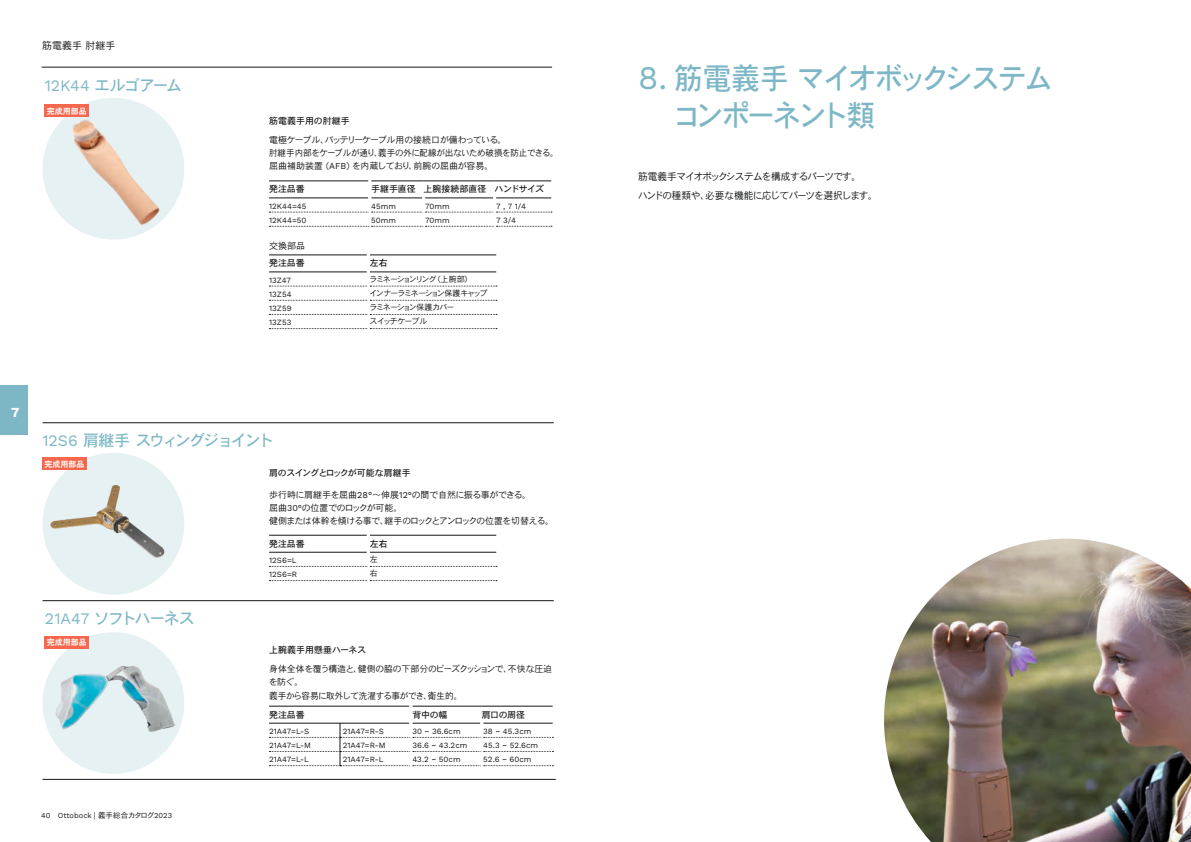
<style>
.page{position:relative;width:1191px;height:842px;background:#fff}
.page>*{position:absolute;margin:0;border:0;box-sizing:border-box;transform-origin:0 0}
.t1{font:30px/37px "DFHS Gothic Std W5";letter-spacing:-.075em;color:#7db7c6;scale:.95 1}
.t2{font:16px "DFHS Gothic Std W5";letter-spacing:-.125em;color:#7db7c6}
.t3{font:16px "DFHS Gothic Std W5";letter-spacing:-.1em;color:#7db7c6}
.t4{font:700 13.8px "Work Sans";color:#fff}
.t5{font:10px/18.8px "DFHS Gothic Std W3";letter-spacing:-.075em;color:#151616}
.t6{font:9px/13px "DFHS Gothic Std W3";letter-spacing:-.035em;color:#151616}
.t7{font:9px "DFHS Gothic Std W5";letter-spacing:-.015em;color:#151616}
.t8{font:9px "DFHS Gothic Std W3";letter-spacing:-.035em;color:#151616;scale:.96 1}
.t9{font:9px "DFHS Gothic Std W5";letter-spacing:-.055em;color:#151616}
.t10{font:8px "Work Sans";letter-spacing:.005em;color:#151616}
.t11{font:8px "DFHS Gothic Std W3";letter-spacing:-.145em;color:#151616}
.t12{font:8px "HGP Gothic E";color:#fff}
.t13{font:8px "DFHS Gothic Std W3";letter-spacing:-.105em;color:#151616}
.t14{font:7.5px "Work Sans";letter-spacing:.005em;color:#151616}
.s1{font-family:"Work Sans"}
.s2{font-family:"OBO Sans"}
.s3{font-family:"DFHS Gothic Std W3"}
.s4{font-family:"Work Sans";font-size:33px}
</style>
<div class="page">
<div style="left:43px;top:632px;width:141px;height:142px;background:#e6f1f4;border-radius:50%"></div>
<hr style="left:43px;top:779px;width:513px;height:1px;background:#151616">
<hr style="left:43px;top:422px;width:511px;height:1px;background:#151616">
<hr style="left:43px;top:600px;width:511px;height:1px;background:#151616">
<div style="left:43px;top:98px;width:141px;height:142px;background:#e6f1f4;border-radius:50%"></div>
<div style="left:43px;top:453px;width:141px;height:142px;background:#e6f1f4;border-radius:50%"></div>
<div style="left:0;top:386px;width:28px;height:49px;background:#7db7c6"></div>
<hr style="left:269px;top:198px;width:99px;height:1px;background:#151616">
<hr style="left:371px;top:198px;width:51px;height:1px;background:#151616">
<hr style="left:425px;top:198px;width:68px;height:1px;background:#151616">
<hr style="left:496px;top:198px;width:55px;height:1px;background:#151616">
<svg style="left:269px;top:212px;width:283px;height:1px"></svg>
<svg style="left:269px;top:226px;width:283px;height:1px"></svg>
<hr style="left:269px;top:181px;width:99px;height:1px;background:#151616">
<hr style="left:371px;top:181px;width:52px;height:1px;background:#151616">
<hr style="left:423px;top:181px;width:71px;height:1px;background:#151616">
<hr style="left:494px;top:181px;width:57px;height:1px;background:#151616">
<hr style="left:368px;top:212px;width:3px;height:14px;background:#fff">
<hr style="left:422px;top:212px;width:3px;height:14px;background:#fff">
<hr style="left:493px;top:212px;width:3px;height:14px;background:#fff">
<img style="left:53px;top:662px;width:124px;height:74px">
<hr style="left:269px;top:706px;width:71px;height:1px;background:#151616">
<hr style="left:340px;top:706px;width:69px;height:1px;background:#151616">
<hr style="left:412px;top:706px;width:70px;height:1px;background:#151616">
<hr style="left:482px;top:706px;width:70px;height:1px;background:#151616">
<svg style="left:269px;top:723px;width:284px;height:43px"></svg>
<div style="left:45px;top:105px;width:44px;height:12px;background:#f6684d"></div>
<div style="left:45px;top:636px;width:44px;height:13px;background:#f6684d"></div>
<hr style="left:269px;top:552px;width:98px;height:1px;background:#151616">
<hr style="left:370px;top:552px;width:126px;height:1px;background:#151616">
<hr style="left:269px;top:535px;width:98px;height:1px;background:#151616">
<hr style="left:370px;top:535px;width:126px;height:1px;background:#151616">
<svg style="left:269px;top:566px;width:228px;height:1px"></svg>
<svg style="left:269px;top:580px;width:228px;height:1px"></svg>
<hr style="left:367px;top:566px;width:3px;height:15px;background:#fff">
<img style="left:47px;top:481px;width:130px;height:77px">
<div style="left:43px;top:458px;width:44px;height:12px;background:#f6684d"></div>
<hr style="left:42px;top:67px;width:510px;height:1px;background:#151616">
<img style="left:68px;top:113px;width:101px;height:112px">
<hr style="left:269px;top:272px;width:98px;height:1px;background:#151616">
<hr style="left:370px;top:272px;width:126px;height:1px;background:#151616">
<svg style="left:269px;top:286px;width:228px;height:1px"></svg>
<svg style="left:269px;top:300px;width:228px;height:1px"></svg>
<svg style="left:269px;top:314px;width:228px;height:1px"></svg>
<svg style="left:269px;top:328px;width:228px;height:1px"></svg>
<hr style="left:269px;top:255px;width:98px;height:1px;background:#151616">
<hr style="left:370px;top:255px;width:126px;height:1px;background:#151616">
<hr style="left:367px;top:286px;width:3px;height:14px;background:#fff">
<hr style="left:367px;top:300px;width:3px;height:14px;background:#fff">
<hr style="left:367px;top:314px;width:3px;height:15px;background:#fff">
<img style="left:884px;top:539px;width:307px;height:303px">
<p class="t5" style="left:42px;top:36px;width:75px">筋電義手 肘継手</p>
<h2 class="t2" style="left:45px;top:76px;width:139px"><span class="s1">12K44</span> エルゴアーム</h2>
<p class="t12" style="left:47px;top:107px;width:41px">完成用部品</p>
<p class="t7" style="left:269px;top:116px;width:82px">筋電義手用の肘継手</p>
<p class="t6" style="left:269px;top:134px;width:291px">電極ケーブル、バッテリーケーブル用の接続口が備わっている。<br>肘継手内部をケーブルが通り、義手の外に配線が出ないため破損を防止できる。屈曲補助装置 (<span class="s1">AFB</span>) を内蔵しており、前腕の屈曲が容易。</p>
<p class="t7" style="left:269px;top:184px;width:37px">発注品番</p>
<p class="t7" style="left:371px;top:184px;width:174px">手継手直径 上腕接続部直径 ハンドサイズ</p>
<p class="t10" style="left:269px;top:200px;width:39px">12K44=45</p>
<p class="t10" style="left:371px;top:200px;width:26px">45mm</p>
<p class="t10" style="left:425px;top:200px;width:26px">70mm</p>
<p class="t10" style="left:496px;top:200px;width:31px">7 , 7 1/4</p>
<p class="t10" style="left:269px;top:214px;width:39px">12K44=50</p>
<p class="t10" style="left:371px;top:214px;width:26px">50mm</p>
<p class="t10" style="left:425px;top:214px;width:26px">70mm</p>
<p class="t10" style="left:496px;top:214px;width:21px">7 3/4</p>
<p class="t6" style="left:269px;top:239px;width:37px">交換部品</p>
<p class="t7" style="left:269px;top:258px;width:37px">発注品番</p>
<p class="t7" style="left:370px;top:258px;width:19px">左右</p>
<p class="t10" style="left:269px;top:274px;width:23px">13Z47</p>
<p class="t11" style="left:369px;top:274px;width:105px">ラミネーションリング（上腕部）</p>
<p class="t10" style="left:269px;top:288px;width:24px">13Z54</p>
<p class="t11" style="left:370px;top:289px;width:119px">インナーラミネーション保護キャップ</p>
<p class="t10" style="left:269px;top:302px;width:24px">13Z59</p>
<p class="t11" style="left:369px;top:303px;width:87px">ラミネーション保護カバー</p>
<p class="t10" style="left:269px;top:316px;width:24px">13Z53</p>
<p class="t13" style="left:369px;top:317px;width:59px">スイッチケーブル</p>
<h3 class="t4" style="left:11px;top:402px;width:10px">7</h3>
<h2 class="t2" style="left:43px;top:431px;width:233px"><span class="s1">12S6</span> 肩継手 スウィングジョイント</h2>
<p class="t12" style="left:45px;top:460px;width:41px">完成用部品</p>
<h2 class="t3" style="left:45px;top:609px;width:151px"><span class="s1">21A47</span> ソフトハーネス</h2>
<p class="t12" style="left:47px;top:638px;width:41px">完成用部品</p>
<p class="t14" style="left:41px;top:809px;width:132px">40 Ottobock <span class="s2">|</span> <span class="s3">義手総合カタログ</span>2023</p>
<p class="t9" style="left:269px;top:467px;width:143px">肩のスイングとロックが可能な肩継手</p>
<p class="t6" style="left:269px;top:488px;width:286px">歩行時に肩継手を屈曲<span class="s1">28°</span>～伸展<span class="s1">12°</span>の間で自然に振る事ができる。<br>屈曲<span class="s1">30°</span>の位置でのロックが可能。<br>健側または体幹を傾ける事で、継手のロックとアンロックの位置を切替える。</p>
<p class="t7" style="left:269px;top:538px;width:37px">発注品番</p>
<p class="t7" style="left:370px;top:538px;width:19px">左右</p>
<p class="t10" style="left:269px;top:554px;width:29px">12S6=L</p>
<p class="t11" style="left:370px;top:555px;width:9px">左</p>
<p class="t10" style="left:269px;top:568px;width:30px">12S6=R</p>
<p class="t11" style="left:370px;top:569px;width:9px">右</p>
<p class="t7" style="left:269px;top:645px;width:98px">上腕義手用懸垂ハーネス</p>
<p class="t6" style="left:269px;top:662px;width:285px">身体全体を覆う構造と、健側の脇の下部分のビーズクッションで、不快な圧迫を防ぐ。</p>
<p class="t8" style="left:269px;top:691px;width:203px">義手から容易に取外して洗濯する事ができ、衛生的。</p>
<p class="t7" style="left:269px;top:709px;width:37px">発注品番</p>
<p class="t7" style="left:412px;top:709px;width:37px">背中の幅</p>
<p class="t7" style="left:482px;top:709px;width:45px">肩口の周径</p>
<p class="t10" style="left:269px;top:725px;width:42px">21A47=L-S</p>
<p class="t10" style="left:343px;top:725px;width:43px">21A47=R-S</p>
<p class="t10" style="left:412px;top:725px;width:50px">30 ~ 36.6cm</p>
<p class="t10" style="left:483px;top:725px;width:50px">38 ~ 45.3cm</p>
<p class="t10" style="left:269px;top:739px;width:44px">21A47=L-M</p>
<p class="t10" style="left:343px;top:739px;width:44px">21A47=R-M</p>
<p class="t10" style="left:412px;top:739px;width:57px">36.6 ~ 43.2cm</p>
<p class="t10" style="left:483px;top:739px;width:56px">45.3 ~ 52.6cm</p>
<p class="t10" style="left:269px;top:753px;width:41px">21A47=L-L</p>
<p class="t10" style="left:343px;top:753px;width:42px">21A47=R-L</p>
<p class="t10" style="left:412px;top:753px;width:50px">43.2 ~ 50cm</p>
<p class="t10" style="left:483px;top:753px;width:50px">52.6 ~ 60cm</p>
<h1 class="t1" style="left:672px;top:59px;width:402px;text-indent:-35px"><span class="s4">8.</span> 筋電義手 マイオボックシステムコンポーネント類</h1>
<p class="t5" style="left:638px;top:167px;width:241px">筋電義手マイオボックシステムを構成するパーツです。<br>ハンドの種類や、必要な機能に応じてパーツを選択します。</p>
</div>
